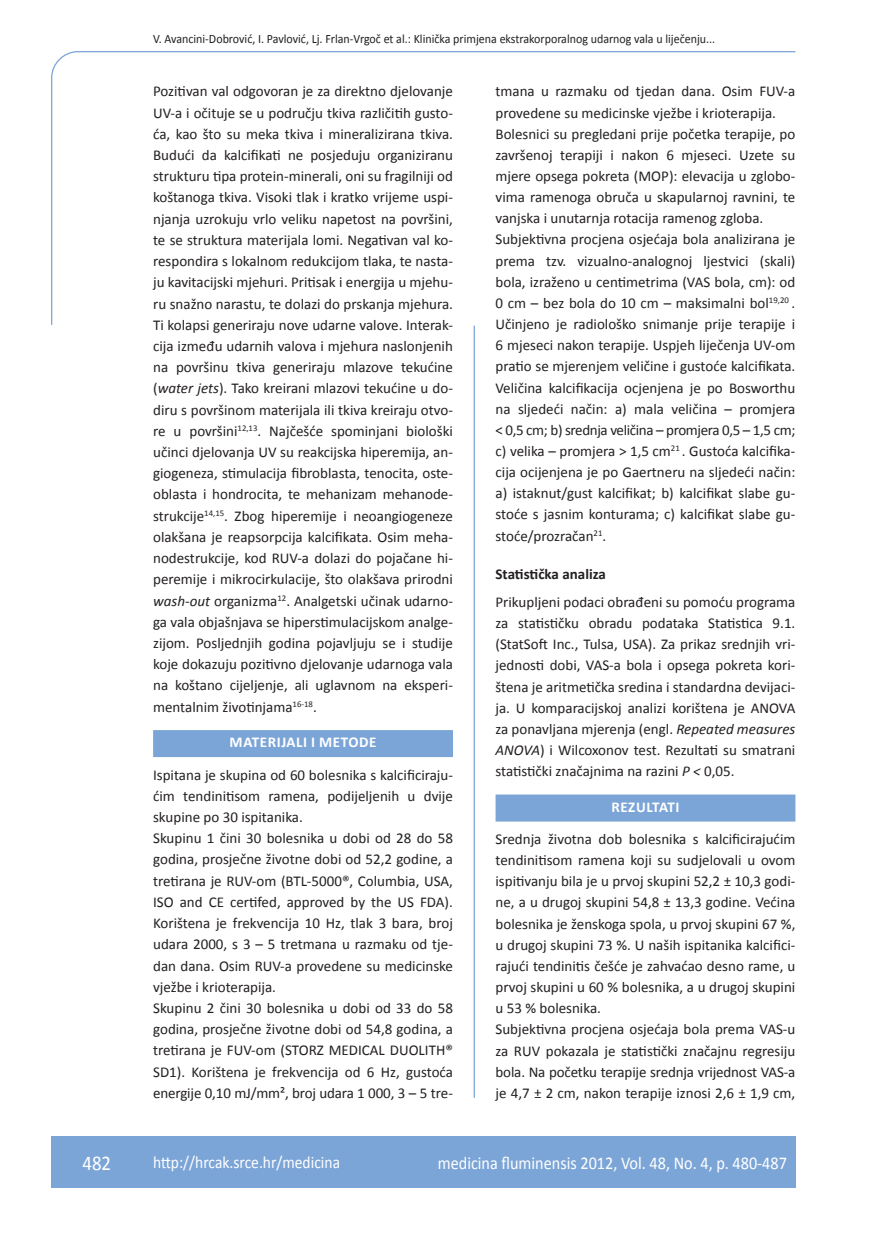
<style>
.page{position:relative;width:872px;height:1234px;background:#fff}
.page>*{position:absolute;margin:0;border:0;box-sizing:border-box;transform-origin:0 0}
.t1{font:21px "Calibri";color:#fff;scale:.9 1}
.t2{font:18px "Calibri";color:#fff;scale:.9 1}
.t3{font:17.25px "Calibri";color:#fff;scale:.9 1}
.osnovni_tekst{font:15px/21.1px "Calibri";color:#231f20;text-align:justify}
.naslov_ruler{font:700 15px "Calibri";letter-spacing:.04em;color:#fff}
.podnaslov{font:700 15px "Calibri";color:#231f20}
.glava{font:12.75px "Calibri";color:#231f20;scale:.94 1}
.s1{font-style:italic}
</style>
<div class="page">
<svg style="left:51px;top:51px;width:745px;height:274px"></svg>
<hr style="left:473px;top:325px;width:2px;height:772px;background:#7ca5d7">
<div style="left:51px;top:1135px;width:744px;height:51px;background:#7ca5d7"></div>
<div style="left:153px;top:730px;width:300px;height:27px;background:#7ca5d7"></div>
<div style="left:495px;top:794px;width:300px;height:27px;background:#7ca5d7"></div>
<p class="glava" style="left:153px;top:30px;width:599px">V. Avancini-Dobrović, I. Pavlović, Lj. Frlan-Vrgoč et al.: Klinička primjena ekstrakorporalnog udarnog vala u liječenju...</p>
<p class="osnovni_tekst" style="left:153px;top:80px;width:301px">Pozitivan val odgovoran je za direktno djelovanje UV-a i očituje se u području tkiva različitih gusto&shy;ća, kao što su meka tkiva i mineralizirana tkiva.<br>Budući da kalcifikati ne posjeduju organiziranu strukturu tipa protein-minerali, oni su fragilniji od koštanoga tkiva. Visoki tlak i kratko vrijeme uspi&shy;njanja uzrokuju vrlo veliku napetost na površini, te se struktura materijala lomi. Negativan val ko&shy;respondira s lokalnom redukcijom tlaka, te nasta&shy;ju kavitacijski mjehuri. Pritisak i energija u mjehu&shy;ru snažno narastu, te dolazi do prskanja mjehura.<br>Ti kolapsi generiraju nove udarne valove. Interak&shy;cija između udarnih valova i mjehura naslonjenih na površinu tkiva generiraju mlazove tekućine (<span class="s1">water jets</span>). Tako kreirani mlazovi tekućine u do&shy;diru s površinom materijala ili tkiva kreiraju otvo&shy;re u površini<sup>12,13</sup>. Najčešće spominjani biološki učinci djelovanja UV su reakcijska hiperemija, an&shy;giogeneza, stimulacija fibroblasta, tenocita, oste&shy;oblasta i hondrocita, te mehanizam mehanode&shy;strukcije<sup>14,15</sup>. Zbog hiperemije i neoangiogeneze olakšana je reapsorpcija kalcifikata. Osim meha&shy;nodestrukcije, kod RUV-a dolazi do pojačane hi&shy;peremije i mikrocirkulacije, što olakšava prirodni <span class="s1">wash-out</span> organizma<sup>12</sup>. Analgetski učinak udarno&shy;ga vala objašnjava se hiperstimulacijskom analge&shy;zijom. Posljednjih godina pojavljuju se i studije koje dokazuju pozitivno djelovanje udarnoga vala na koštano cijeljenje, ali uglavnom na eksperi&shy;mentalnim životinjama<sup>16-18</sup>.</p>
<p class="naslov_ruler" style="left:230px;top:733px;width:148px">MATERIJALI I METODE</p>
<p class="osnovni_tekst" style="left:153px;top:763px;width:301px">Ispitana je skupina od 60 bolesnika s kalcificiraju&shy;ćim tendinitisom ramena, podijeljenih u dvije skupine po 30 ispitanika.</p>
<p class="osnovni_tekst" style="left:153px;top:826px;width:301px">Skupinu 1 čini 30 bolesnika u dobi od 28 do 58 godina, prosječne životne dobi od 52,2 godine, a tretirana je RUV-om (BTL-5000®, Columbia, USA, ISO and CE certifed, approved by the US FDA).<br>Korištena je frekvencija 10 Hz, tlak 3 bara, broj udara 2000, s 3 – 5 tretmana u razmaku od tje&shy;dan dana. Osim RUV-a provedene su medicinske vježbe i krioterapija.</p>
<p class="osnovni_tekst" style="left:153px;top:996px;width:301px">Skupinu 2 čini 30 bolesnika u dobi od 33 do 58 godina, prosječne životne dobi od 54,8 godina, a tretirana je FUV-om (STORZ MEDICAL DUOLITH® SD1). Korištena je frekvencija od 6 Hz, gustoća energije 0,10 mJ/mm², broj udara 1 000, 3 – 5 tre-</p>
<p class="osnovni_tekst" style="left:495px;top:80px;width:301px">tmana u razmaku od tjedan dana. Osim FUV-a provedene su medicinske vježbe i krioterapija.</p>
<p class="osnovni_tekst" style="left:495px;top:122px;width:301px">Bolesnici su pregledani prije početka terapije, po završenoj terapiji i nakon 6 mjeseci. Uzete su mjere opsega pokreta (MOP): elevacija u zglobo&shy;vima ramenoga obruča u skapularnoj ravnini, te vanjska i unutarnja rotacija ramenog zgloba.</p>
<p class="osnovni_tekst" style="left:495px;top:228px;width:301px">Subjektivna procjena osjećaja bola analizirana je prema tzv. vizualno-analognoj ljestvici (skali) bola, izraženo u centimetrima (VAS bola, cm): od 0 cm – bez bola do 10 cm – maksimalni bol<sup>19,20</sup> .<br>Učinjeno je radiološko snimanje prije terapije i 6 mjeseci nakon terapije. Uspjeh liječenja UV-om pratio se mjerenjem veličine i gustoće kalcifikata.<br>Veličina kalcifikacija ocjenjena je po Bosworthu na sljedeći način: a) mala veličina – promjera &lt; 0,5 cm; b) srednja veličina – promjera 0,5 – 1,5 cm; c) velika – promjera &gt; 1,5 cm<sup>21</sup> . Gustoća kalcifika&shy;cija ocijenjena je po Gaertneru na sljedeći način: a) istaknut/gust kalcifikat; b) kalcifikat slabe gu&shy;stoće s jasnim konturama; c) kalcifikat slabe gu&shy;stoće/prozračan<sup>21</sup>.</p>
<p class="podnaslov" style="left:495px;top:564px;width:112px">Statistička analiza</p>
<p class="osnovni_tekst" style="left:495px;top:590px;width:301px">Prikupljeni podaci obrađeni su pomoću programa za statističku obradu podataka Statistica 9.1. (StatSoft Inc., Tulsa, USA). Za prikaz srednjih vri&shy;jednosti dobi, VAS-a bola i opsega pokreta kori&shy;štena je aritmetička sredina i standardna devijaci&shy;ja. U komparacijskoj analizi korištena je ANOVA za ponavljana mjerenja (engl. <span class="s1">Repeated measures ANOVA</span>) i Wilcoxonov test. Rezultati su smatrani statistički značajnima na razini <span class="s1">P &lt;</span> 0,05.</p>
<p class="naslov_ruler" style="left:611px;top:797px;width:70px">REZULTATI</p>
<p class="osnovni_tekst" style="left:495px;top:827px;width:301px">Srednja životna dob bolesnika s kalcificirajućim tendinitisom ramena koji su sudjelovali u ovom ispitivanju bila je u prvoj skupini 52,2 ± 10,3 godi&shy;ne, a u drugoj skupini 54,8 ± 13,3 godine. Većina bolesnika je ženskoga spola, u prvoj skupini 67 %, u drugoj skupini 73 %. U naših ispitanika kalcifici&shy;rajući tendinitis češće je zahvaćao desno rame, u prvoj skupini u 60 % bolesnika, a u drugoj skupini u 53 % bolesnika.</p>
<p class="osnovni_tekst" style="left:495px;top:1017px;width:301px">Subjektivna procjena osjećaja bola prema VAS-u za RUV pokazala je statistički značajnu regresiju bola. Na početku terapije srednja vrijednost VAS-a je 4,7 ± 2 cm, nakon terapije iznosi 2,6 ± 1,9 cm,</p>
<p class="t1" style="left:82px;top:1149px;width:33px">482</p>
<p class="t3" style="left:153px;top:1150px;width:209px">http://hrcak.srce.hr/medicina</p>
<p class="t2" style="left:438px;top:1151px;width:389px">medicina fluminensis 2012, Vol. 48, No. 4, p. 480-487</p>
</div>
